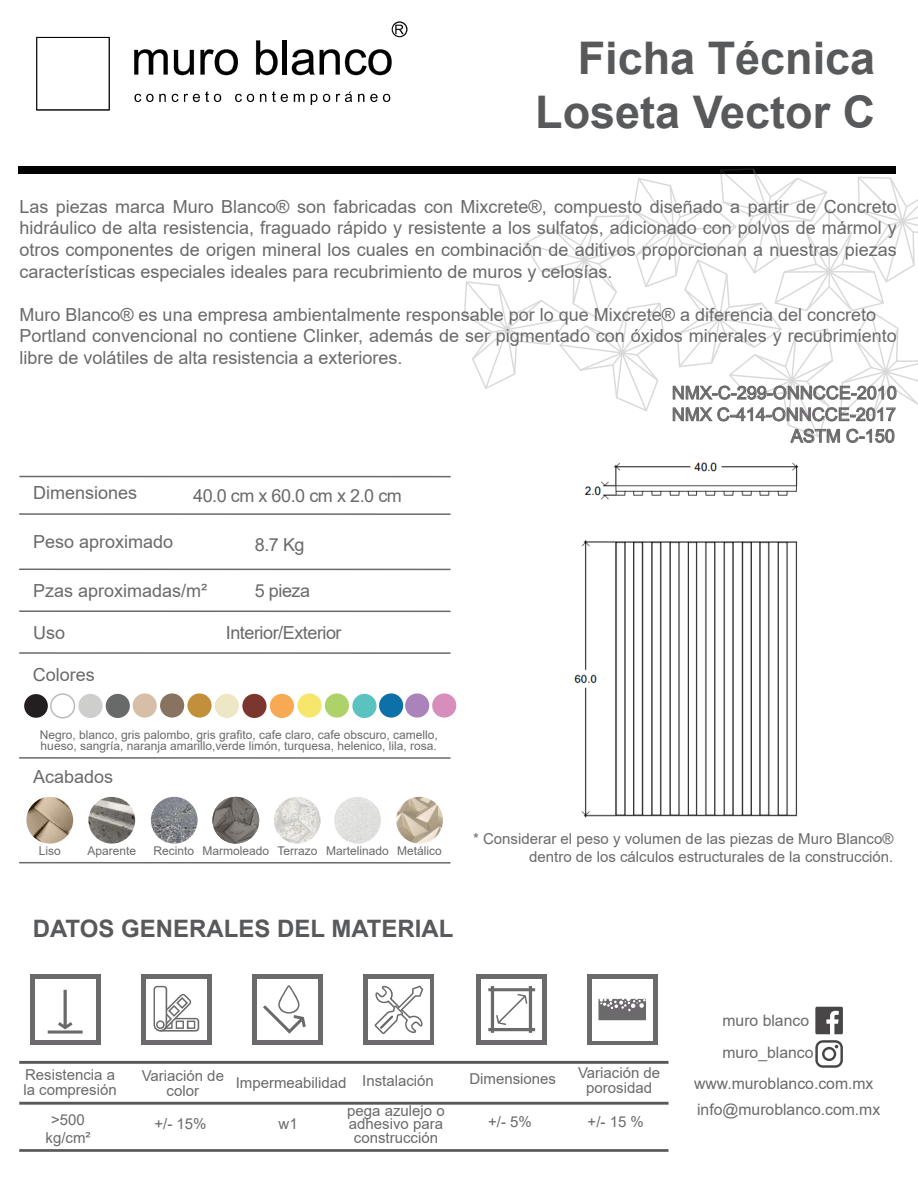
<style>
.page{position:relative;width:918px;height:1188px;background:#fff}
.page>*{position:absolute;margin:0;border:0;box-sizing:border-box;transform-origin:0 0}
.t1{font:700 45px/54px "Arial";color:#58595b;text-align:right}
.t2{font:700 24px "Arial";color:#58595b}
.t3{font:18px/21.6px "Arial";color:#6b696b;text-align:right}
.t4{font:18px "Arial";letter-spacing:-.025em;color:#6b696b}
.t5{font:15.75px/32px "Arial";color:#6b696b}
.t6{font:15px/15px "Arial";color:#6b696b;text-align:center}
.t7{font:12px/10.5px "Arial";color:#6b696b}
</style>
<div class="page">
<svg style="left:36px;top:37px;width:74px;height:74px"></svg>
<svg style="left:134px;top:49px;width:34px;height:26px"></svg>
<svg style="left:174px;top:50px;width:20px;height:25px"></svg>
<svg style="left:200px;top:49px;width:38px;height:26px"></svg>
<svg style="left:256px;top:40px;width:22px;height:35px"></svg>
<div style="left:282px;top:40px;width:5px;height:35px;background:#020202"></div>
<svg style="left:292px;top:49px;width:100px;height:26px"></svg>
<svg style="left:134px;top:94px;width:32px;height:8px"></svg>
<svg style="left:172px;top:91px;width:49px;height:11px"></svg>
<svg style="left:235px;top:94px;width:19px;height:8px"></svg>
<svg style="left:260px;top:94px;width:6px;height:8px"></svg>
<svg style="left:272px;top:91px;width:16px;height:11px"></svg>
<svg style="left:294px;top:94px;width:11px;height:8px"></svg>
<svg style="left:311px;top:94px;width:19px;height:11px"></svg>
<svg style="left:358px;top:94px;width:6px;height:8px"></svg>
<svg style="left:370px;top:94px;width:20px;height:8px"></svg>
<svg style="left:336px;top:91px;width:16px;height:11px"></svg>
<svg style="left:392px;top:21px;width:16px;height:16px"></svg>
<div style="left:19px;top:166px;width:877px;height:8px;background:#020202"></div>
<hr style="left:19px;top:1061px;width:650px;height:3px;background:#58595b">
<hr style="left:19px;top:1102px;width:650px;height:3px;background:#58595b">
<hr style="left:19px;top:1149px;width:650px;height:3px;background:#58595b">
<div style="left:141px;top:974px;width:71px;height:71px;background:#6b696b"></div>
<div style="left:146px;top:979px;width:61px;height:61px;background:#fff"></div>
<div style="left:253px;top:974px;width:70px;height:71px;background:#6b696b"></div>
<div style="left:257px;top:979px;width:61px;height:61px;background:#fff"></div>
<div style="left:364px;top:974px;width:70px;height:71px;background:#6b696b"></div>
<div style="left:368px;top:979px;width:61px;height:61px;background:#fff"></div>
<div style="left:476px;top:974px;width:71px;height:71px;background:#6b696b"></div>
<div style="left:481px;top:979px;width:61px;height:61px;background:#fff"></div>
<div style="left:587px;top:974px;width:71px;height:71px;background:#6b696b"></div>
<div style="left:592px;top:979px;width:61px;height:61px;background:#fff"></div>
<svg style="left:154px;top:986px;width:45px;height:46px"></svg>
<svg style="left:375px;top:986px;width:48px;height:48px"></svg>
<svg style="left:263px;top:985px;width:43px;height:49px"></svg>
<hr style="left:491px;top:986px;width:3px;height:47px;background:#6b696b">
<hr style="left:529px;top:986px;width:3px;height:47px;background:#6b696b">
<hr style="left:488px;top:988px;width:47px;height:3px;background:#6b696b">
<hr style="left:488px;top:1028px;width:47px;height:3px;background:#6b696b">
<svg style="left:496px;top:994px;width:31px;height:31px"></svg>
<svg style="left:598px;top:998px;width:48px;height:22px"></svg>
<div style="left:30px;top:974px;width:70px;height:71px;background:#6b696b"></div>
<div style="left:35px;top:979px;width:61px;height:61px;background:#fff"></div>
<svg style="left:58px;top:1022px;width:15px;height:7px"></svg>
<hr style="left:64px;top:990px;width:3px;height:38px;background:#6b696b">
<svg style="left:48px;top:1030px;width:35px;height:4px"></svg>
<hr style="left:19px;top:476px;width:432px;height:1px;background:#6b696b">
<hr style="left:19px;top:513px;width:432px;height:2px;background:#6b696b">
<hr style="left:19px;top:569px;width:432px;height:1px;background:#6b696b">
<hr style="left:19px;top:610px;width:432px;height:2px;background:#6b696b">
<hr style="left:19px;top:652px;width:432px;height:2px;background:#6b696b">
<hr style="left:19px;top:757px;width:432px;height:2px;background:#6b696b">
<hr style="left:19px;top:862px;width:432px;height:2px;background:#6b696b">
<div style="left:24px;top:694px;width:24px;height:24px;background:#231f20;border-radius:50%"></div>
<div style="left:78px;top:694px;width:25px;height:24px;background:#cececd;border-radius:50%"></div>
<img style="left:334px;top:797px;width:47px;height:47px">
<img style="left:274px;top:797px;width:47px;height:47px">
<img style="left:212px;top:797px;width:47px;height:47px">
<img style="left:151px;top:797px;width:47px;height:47px;border-radius:23px">
<img style="left:88px;top:797px;width:47px;height:47px;border-radius:23px">
<img style="left:26px;top:797px;width:47px;height:47px;border-radius:23px">
<img style="left:396px;top:797px;width:47px;height:47px">
<div style="left:50px;top:693px;width:25px;height:26px;border:2px solid #bbb;border-radius:50%"></div>
<div style="left:106px;top:694px;width:24px;height:24px;background:#686969;border-radius:50%"></div>
<div style="left:133px;top:693px;width:24px;height:25px;background:#d7bea6;border-radius:50%"></div>
<div style="left:160px;top:693px;width:24px;height:25px;background:#887260;border-radius:50%"></div>
<div style="left:187px;top:693px;width:25px;height:25px;background:#c2903a;border-radius:50%"></div>
<div style="left:215px;top:694px;width:24px;height:24px;background:#eee7c6;border-radius:50%"></div>
<div style="left:242px;top:694px;width:25px;height:24px;background:#7b372d;border-radius:50%"></div>
<div style="left:270px;top:694px;width:24px;height:24px;background:#f8a953;border-radius:50%"></div>
<div style="left:297px;top:693px;width:25px;height:25px;background:#f6e66c;border-radius:50%"></div>
<div style="left:325px;top:693px;width:24px;height:25px;background:#acd269;border-radius:50%"></div>
<div style="left:352px;top:694px;width:25px;height:24px;background:#5bc3bf;border-radius:50%"></div>
<div style="left:379px;top:693px;width:24px;height:25px;background:#0e70a8;border-radius:50%"></div>
<div style="left:405px;top:693px;width:24px;height:25px;background:#ab83bb;border-radius:50%"></div>
<div style="left:432px;top:693px;width:24px;height:25px;background:#d88ebd;border-radius:50%"></div>
<svg style="left:815px;top:1007px;width:28px;height:27px"></svg>
<svg style="left:815px;top:1040px;width:28px;height:28px"></svg>
<svg style="left:464px;top:168px;width:454px;height:275px"></svg>
<img style="left:574px;top:462px;width:225px;height:356px">
<h1 class="t1" style="left:535px;top:32px;width:342px">Ficha Técnica<br>Loseta Vector C</h1>
<p class="t3" style="left:19px;top:196px;width:879px;text-align:justify">Las piezas marca Muro Blanco® son fabricadas con Mixcrete®, compuesto diseñado a partir de Concreto hidráulico de alta resistencia, fraguado rápido y resistente a los sulfatos, adicionado con polvos de mármol y otros componentes de origen mineral los cuales en combinación de aditivos proporcionan a nuestras piezas características especiales ideales para recubrimiento de muros y celosías.</p>
<p class="t3" style="left:19px;top:304px;width:879px;text-align:left">Muro Blanco® es una empresa ambientalmente responsable por lo que Mixcrete® a diferencia del concreto<br>Portland convencional no contiene Clinker, además de ser pigmentado con óxidos minerales y recubrimiento libre de volátiles de alta resistencia a exteriores.</p>
<p class="t3" style="left:33px;top:482px;width:106px">Dimensiones</p>
<p class="t3" style="left:33px;top:531px;width:142px">Peso aproximado</p>
<p class="t3" style="left:33px;top:580px;width:176px">Pzas aproximadas/m²</p>
<p class="t3" style="left:193px;top:485px;width:210px">40.0 cm x 60.0 cm x 2.0 cm</p>
<p class="t3" style="left:255px;top:534px;width:51px">8.7 Kg</p>
<p class="t3" style="left:255px;top:580px;width:57px">5 pieza</p>
<p class="t3" style="left:33px;top:621px;width:34px">Uso</p>
<p class="t4" style="left:226px;top:620px;width:117px">Interior/Exterior</p>
<p class="t3" style="left:33px;top:663px;width:64px">Colores</p>
<p class="t7" style="left:40px;top:730px;width:400px">Negro, blanco, gris palombo, gris grafito, cafe claro, cafe obscuro, camello, hueso, sangría, naranja amarillo,verde limón, turquesa, helenico, lila, rosa.</p>
<p class="t3" style="left:33px;top:766px;width:82px">Acabados</p>
<p class="t7" style="left:39px;top:845px;width:24px">Liso</p>
<p class="t7" style="left:87px;top:845px;width:50px">Aparente</p>
<p class="t7" style="left:153px;top:845px;width:290px">Recinto Marmoleado Terrazo Martelinado Metálico</p>
<p class="t3" style="left:672px;top:382px;width:227px">NMX-C-299-ONNCCE-2010<br>NMX C-414-ONNCCE-2017<br>ASTM C-150</p>
<p class="t6" style="left:473px;top:829px;width:422px;line-height:18px;text-align:right">* Considerar el peso y volumen de las piezas de Muro Blanco® dentro de los cálculos estructurales de la construcción.</p>
<h2 class="t2" style="left:33px;top:912px;width:422px">DATOS GENERALES DEL MATERIAL</h2>
<p class="t5" style="left:722px;top:1004px;width:93px">muro blanco muro_blanco</p>
<p class="t6" style="left:578px;top:1065px;width:84px">Variación de porosidad</p>
<p class="t6" style="left:23px;top:1067px;width:95px;text-align:left">Resistencia a la compresión</p>
<p class="t6" style="left:236px;top:1075px;width:112px">Impermeabilidad</p>
<p class="t6" style="left:51px;top:1112px;width:35px">&gt;500</p>
<p class="t6" style="left:154px;top:1116px;width:54px">+/- 15%</p>
<p class="t6" style="left:46px;top:1130px;width:46px">kg/cm²</p>
<p class="t6" style="left:142px;top:1068px;width:84px">Variación de color</p>
<p class="t6" style="left:362px;top:1073px;width:73px">Instalación</p>
<p class="t6" style="left:469px;top:1071px;width:88px">Dimensiones</p>
<p class="t6" style="left:347px;top:1104px;width:99px;line-height:13.5px">pega azulejo o adhesivo para construcción</p>
<p class="t6" style="left:488px;top:1115px;width:45px">+/- 5%</p>
<p class="t6" style="left:588px;top:1115px;width:58px">+/- 15 %</p>
<p class="t6" style="left:279px;top:1116px;width:21px">w1</p>
<p class="t5" style="left:694px;top:1068px;width:181px">www.muroblanco.com.mx</p>
<p class="t5" style="left:697px;top:1093px;width:185px">info@muroblanco.com.mx</p>
</div>
